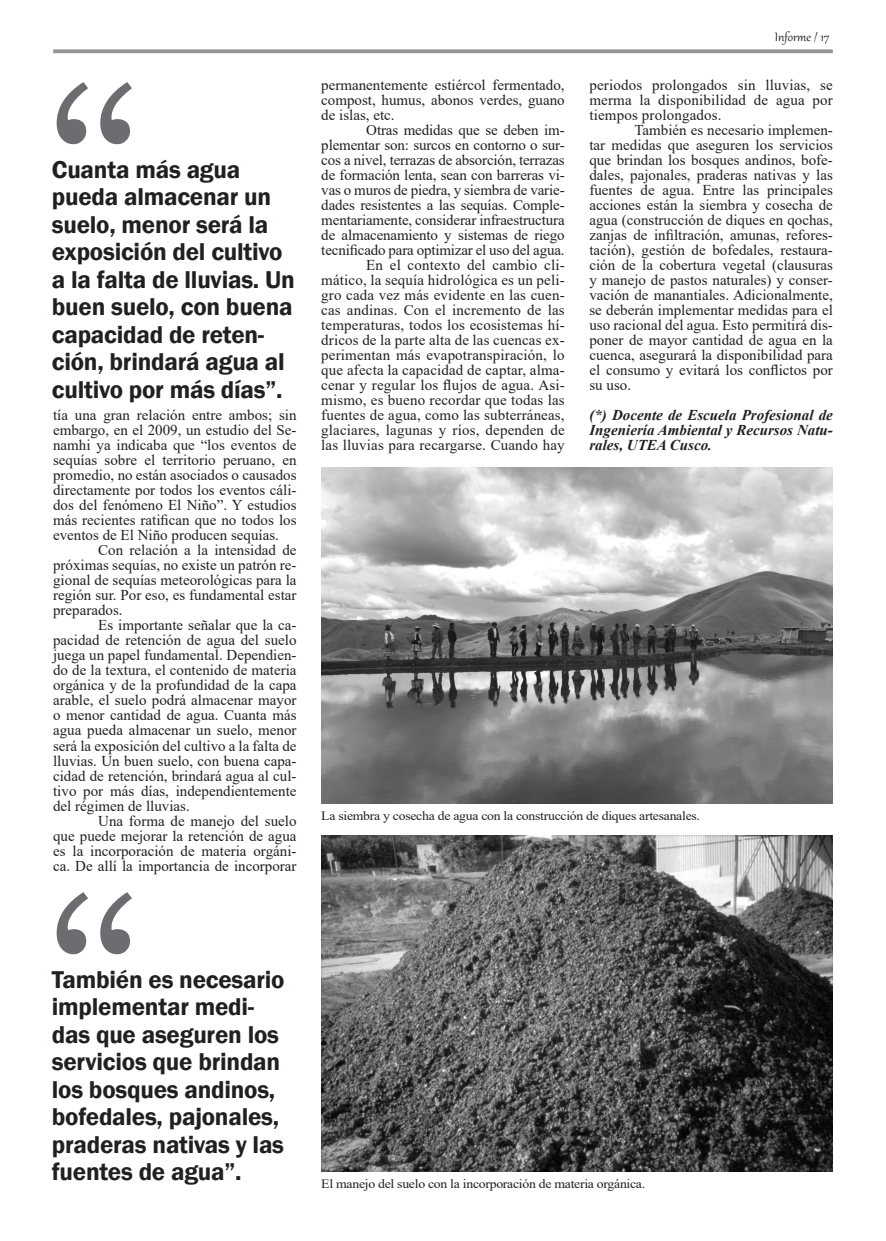
<style>
.page{position:relative;width:886px;height:1241px;background:#fff}
.page>*{position:absolute;margin:0;border:0;box-sizing:border-box;transform-origin:0 0}
.t1{font:208.75px "Century Schlbk Cyrillic BT";color:#6c6d70}
.t2{font:600 25px/27.5px "Franklin Gothic";letter-spacing:-.01em;color:#231f20}
.t3{font:15px/15px "Times New Roman";color:#231f20;text-align:justify}
.t4{font:italic 700 15px/15px "Times New Roman";color:#231f20;text-align:justify}
.t5{font:15px "Gabriola";color:#231f20}
.t6{font:12.62px "Times New Roman";letter-spacing:-.02em;color:#231f20;scale:1.08 1}
</style>
<div class="page">
<svg style="left:53px;top:49px;width:780px;height:4px;background:#9ea0a3"></svg>
<img style="left:321px;top:835px;width:512px;height:336px">
<img style="left:321px;top:467px;width:512px;height:336px">
<p class="t1" style="left:41px;top:34px;width:107px">“</p>
<p class="t2" style="left:52px;top:156px;width:244px">Cuanta más agua pueda almacenar un suelo, menor será la exposición del cultivo a la falta de lluvias. Un buen suelo, con buena capacidad de reten&shy;ción, brindará agua al cultivo por más días”.</p>
<p class="t3" style="left:53px;top:407px;width:245px">tía una gran relación entre ambos; sin embargo, en el 2009, un estudio del Se&shy;namhi ya indicaba que “los eventos de sequías sobre el territorio peruano, en promedio, no están asociados o causados directamente por todos los eventos cáli&shy;dos del fenómeno El Niño”. Y estudios más recientes ratifican que no todos los eventos de El Niño producen sequías.</p>
<p class="t3" style="left:53px;top:542px;width:245px;text-indent:45px">Con relación a la intensidad de próximas sequías, no existe un patrón re&shy;gional de sequías meteorológicas para la región sur. Por eso, es fundamental estar preparados.</p>
<p class="t3" style="left:53px;top:617px;width:245px;text-indent:45px">Es importante señalar que la ca&shy;pacidad de retención de agua del suelo juega un papel fundamental. Dependien&shy;do de la textura, el contenido de materia orgánica y de la profundidad de la capa arable, el suelo podrá almacenar mayor o menor cantidad de agua. Cuanta más agua pueda almacenar un suelo, menor será la exposición del cultivo a la falta de lluvias. Un buen suelo, con buena capa&shy;cidad de retención, brindará agua al cul&shy;tivo por más días, independientemente del régimen de lluvias.</p>
<p class="t3" style="left:53px;top:812px;width:245px;text-indent:45px">Una forma de manejo del suelo que puede mejorar la retención de agua es la incorporación de materia orgáni&shy;ca. De allí la importancia de incorporar</p>
<p class="t1" style="left:41px;top:844px;width:107px">“</p>
<p class="t2" style="left:52px;top:965px;width:234px">También es necesario implementar medi&shy;das que aseguren los servicios que brindan los bosques andinos, bofedales, pajonales, praderas nativas y las fuentes de agua”.</p>
<p class="t3" style="left:321px;top:77px;width:245px">permanentemente estiércol fermentado, compost, humus, abonos verdes, guano de islas, etc.</p>
<p class="t3" style="left:321px;top:122px;width:245px;text-indent:45px">Otras medidas que se deben im&shy;plementar son: surcos en contorno o sur&shy;cos a nivel, terrazas de absorción, terrazas de formación lenta, sean con barreras vi&shy;vas o muros de piedra, y siembra de varie&shy;dades resistentes a las sequías. Comple&shy;mentariamente, considerar infraestructura de almacenamiento y sistemas de riego tecnificado para optimizar el uso del agua.</p>
<p class="t3" style="left:321px;top:257px;width:245px;text-indent:45px">En el contexto del cambio cli&shy;mático, la sequía hidrológica es un peli&shy;gro cada vez más evidente en las cuen&shy;cas andinas. Con el incremento de las temperaturas, todos los ecosistemas hí&shy;dricos de la parte alta de las cuencas ex&shy;perimentan más evapotranspiración, lo que afecta la capacidad de captar, alma&shy;cenar y regular los flujos de agua. Asi&shy;mismo, es bueno recordar que todas las fuentes de agua, como las subterráneas, glaciares, lagunas y ríos, dependen de las lluvias para recargarse. Cuando hay</p>
<p class="t5" style="left:775px;top:27px;width:56px">Informe / 17</p>
<p class="t3" style="left:589px;top:77px;width:245px">periodos prolongados sin lluvias, se merma la disponibilidad de agua por tiempos prolongados.</p>
<p class="t3" style="left:589px;top:122px;width:245px;text-indent:45px">También es necesario implemen&shy;tar medidas que aseguren los servicios que brindan los bosques andinos, bofe&shy;dales, pajonales, praderas nativas y las fuentes de agua. Entre las principales acciones están la siembra y cosecha de agua (construcción de diques en qochas, zanjas de infiltración, amunas, refores&shy;tación), gestión de bofedales, restaura&shy;ción de la cobertura vegetal (clausuras y manejo de pastos naturales) y conser&shy;vación de manantiales. Adicionalmente, se deberán implementar medidas para el uso racional del agua. Esto permitirá dis&shy;poner de mayor cantidad de agua en la cuenca, asegurará la disponibilidad para el consumo y evitará los conflictos por su uso.</p>
<p class="t4" style="left:589px;top:407px;width:245px">(*) Docente de Escuela Profesional de Ingeniería Ambiental y Recursos Natu&shy;rales, UTEA Cusco.</p>
<p class="t6" style="left:321px;top:806px;width:352px">La siembra y cosecha de agua con la construcción de diques artesanales.</p>
<p class="t6" style="left:321px;top:1174px;width:301px">El manejo del suelo con la incorporación de materia orgánica.</p>
</div>
